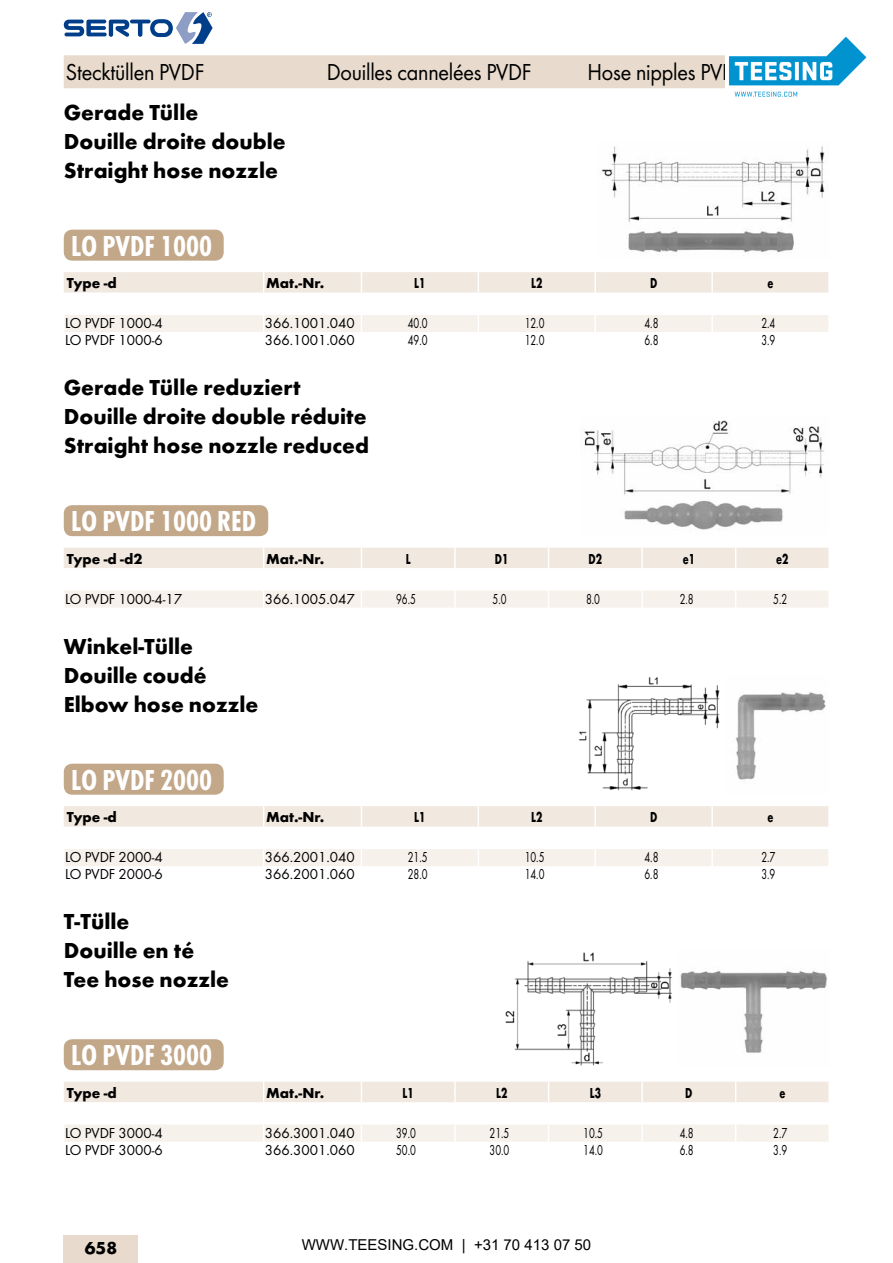
<style>
.page{position:relative;width:893px;height:1263px;background:#fff}
.page>*{position:absolute;margin:0;border:0;box-sizing:border-box;transform-origin:0 0}
.t1{font:700 30px "Futura Con";color:#fff}
.t2{font:24px "Futura Boo";letter-spacing:-.01em;color:#000;scale:.94 1}
.t3{font:700 22.5px/28.8px "Futura";color:#000}
.t4{font:700 18px "Futura";color:#000}
.t5{font:15px "Futura Boo";color:#000}
.t6{font:15px "Futura Boo";color:#000;scale:.7 1}
.t7{font:700 15px "Futura";color:#000}
.t8{font:700 15px "Futura";color:#000;scale:.7 1}
.t9{font:15px "Arial";color:#000}
</style>
<div class="page">
<svg style="left:64px;top:12px;width:149px;height:32px"></svg>
<div style="left:63px;top:55px;width:662px;height:34px;background:#e8dbcd"></div>
<svg style="left:63px;top:229px;width:765px;height:103px"></svg>
<hr style="left:594px;top:272px;width:2px;height:21px;background:#fff">
<hr style="left:711px;top:272px;width:2px;height:21px;background:#fff">
<img style="left:598px;top:146px;width:230px;height:113px">
<div style="left:64px;top:230px;width:160px;height:31px;background:#c2a789;border-radius:9px"></div>
<svg style="left:63px;top:437px;width:766px;height:171px"></svg>
<hr style="left:828px;top:548px;width:2px;height:20px;background:#fff">
<img style="left:581px;top:420px;width:248px;height:115px">
<div style="left:64px;top:505px;width:204px;height:31px;background:#c2a789;border-radius:9px"></div>
<svg style="left:63px;top:763px;width:766px;height:103px"></svg>
<hr style="left:594px;top:806px;width:2px;height:20px;background:#fff">
<hr style="left:711px;top:806px;width:2px;height:20px;background:#fff">
<hr style="left:828px;top:806px;width:2px;height:20px;background:#fff">
<img style="left:576px;top:677px;width:147px;height:116px">
<img style="left:727px;top:692px;width:102px;height:101px">
<div style="left:64px;top:764px;width:160px;height:31px;background:#c2a789;border-radius:9px"></div>
<svg style="left:63px;top:1039px;width:766px;height:103px"></svg>
<hr style="left:828px;top:1082px;width:2px;height:20px;background:#fff">
<img style="left:501px;top:952px;width:173px;height:117px">
<img style="left:678px;top:970px;width:151px;height:99px">
<div style="left:64px;top:1039px;width:160px;height:31px;background:#c2a789;border-radius:9px"></div>
<div style="left:64px;top:1235px;width:74px;height:28px;background:#e8dbcd"></div>
<img style="left:728px;top:36px;width:139px;height:61px">
<p class="t2" style="left:66px;top:57px;width:149px">Stecktüllen PVDF</p>
<p class="t2" style="left:327px;top:57px;width:219px">Douilles cannelées PVDF</p>
<p class="t2" style="left:587px;top:57px;width:169px">Hose nipples PVDF</p>
<p class="t3" style="left:64px;top:98px;width:223px">Gerade Tülle<br>Douille droite double<br>Straight hose nozzle</p>
<h1 class="t1" style="left:71px;top:228px;width:142px">LO PVDF 1000</h1>
<p class="t7" style="left:67px;top:274px;width:51px">Type -d</p>
<p class="t7" style="left:266px;top:274px;width:60px">Mat.-Nr.</p>
<p class="t8" style="left:414px;top:274px;width:18px">L1</p>
<p class="t8" style="left:531px;top:274px;width:18px">L2</p>
<p class="t8" style="left:650px;top:274px;width:12px">D</p>
<p class="t8" style="left:768px;top:274px;width:10px">e</p>
<p class="t5" style="left:65px;top:314px;width:99px">LO PVDF 1000-4</p>
<p class="t5" style="left:265px;top:314px;width:91px">366.1001.040</p>
<p class="t6" style="left:408px;top:314px;width:30px">40.0</p>
<p class="t6" style="left:525px;top:314px;width:30px">12.0</p>
<p class="t6" style="left:644px;top:314px;width:21px">4.8</p>
<p class="t6" style="left:761px;top:314px;width:21px">2.4</p>
<p class="t5" style="left:65px;top:331px;width:99px">LO PVDF 1000-6</p>
<p class="t5" style="left:265px;top:331px;width:91px">366.1001.060</p>
<p class="t6" style="left:408px;top:331px;width:30px">49.0</p>
<p class="t6" style="left:525px;top:331px;width:30px">12.0</p>
<p class="t6" style="left:644px;top:331px;width:21px">6.8</p>
<p class="t6" style="left:761px;top:331px;width:21px">3.9</p>
<p class="t3" style="left:64px;top:373px;width:307px">Gerade Tülle reduziert<br>Douille droite double réduite<br>Straight hose nozzle reduced</p>
<h1 class="t1" style="left:71px;top:504px;width:187px">LO PVDF 1000 RED</h1>
<p class="t7" style="left:67px;top:549px;width:77px">Type -d -d2</p>
<p class="t7" style="left:266px;top:549px;width:60px">Mat.-Nr.</p>
<p class="t8" style="left:406px;top:549px;width:9px">L</p>
<p class="t8" style="left:495px;top:549px;width:21px">D1</p>
<p class="t8" style="left:588px;top:549px;width:21px">D2</p>
<p class="t8" style="left:683px;top:549px;width:19px">e1</p>
<p class="t8" style="left:776px;top:549px;width:19px">e2</p>
<p class="t5" style="left:65px;top:590px;width:118px">LO PVDF 1000-4-17</p>
<p class="t5" style="left:265px;top:590px;width:91px">366.1005.047</p>
<p class="t6" style="left:396px;top:590px;width:30px">96.5</p>
<p class="t6" style="left:492px;top:590px;width:21px">5.0</p>
<p class="t6" style="left:586px;top:590px;width:21px">8.0</p>
<p class="t6" style="left:680px;top:590px;width:21px">2.8</p>
<p class="t6" style="left:773px;top:590px;width:21px">5.2</p>
<p class="t3" style="left:64px;top:632px;width:196px">Winkel-Tülle<br>Douille coudé<br>Elbow hose nozzle</p>
<h1 class="t1" style="left:71px;top:762px;width:142px">LO PVDF 2000</h1>
<p class="t7" style="left:67px;top:808px;width:51px">Type -d</p>
<p class="t7" style="left:266px;top:808px;width:60px">Mat.-Nr.</p>
<p class="t8" style="left:414px;top:808px;width:18px">L1</p>
<p class="t8" style="left:531px;top:808px;width:18px">L2</p>
<p class="t8" style="left:650px;top:808px;width:12px">D</p>
<p class="t8" style="left:768px;top:808px;width:10px">e</p>
<p class="t5" style="left:65px;top:848px;width:99px">LO PVDF 2000-4</p>
<p class="t5" style="left:265px;top:848px;width:91px">366.2001.040</p>
<p class="t6" style="left:408px;top:848px;width:30px">21.5</p>
<p class="t6" style="left:525px;top:848px;width:30px">10.5</p>
<p class="t6" style="left:644px;top:848px;width:21px">4.8</p>
<p class="t6" style="left:761px;top:848px;width:21px">2.7</p>
<p class="t5" style="left:65px;top:865px;width:99px">LO PVDF 2000-6</p>
<p class="t5" style="left:265px;top:865px;width:91px">366.2001.060</p>
<p class="t6" style="left:408px;top:865px;width:30px">28.0</p>
<p class="t6" style="left:525px;top:865px;width:30px">14.0</p>
<p class="t6" style="left:644px;top:865px;width:21px">6.8</p>
<p class="t6" style="left:761px;top:865px;width:21px">3.9</p>
<p class="t3" style="left:64px;top:907px;width:167px">T-Tülle<br>Douille en té<br>Tee hose nozzle</p>
<h1 class="t1" style="left:71px;top:1038px;width:142px">LO PVDF 3000</h1>
<p class="t7" style="left:67px;top:1083px;width:51px">Type -d</p>
<p class="t7" style="left:266px;top:1083px;width:60px">Mat.-Nr.</p>
<p class="t8" style="left:403px;top:1083px;width:18px">L1</p>
<p class="t8" style="left:496px;top:1083px;width:18px">L2</p>
<p class="t8" style="left:590px;top:1083px;width:18px">L3</p>
<p class="t8" style="left:685px;top:1083px;width:12px">D</p>
<p class="t8" style="left:779px;top:1083px;width:10px">e</p>
<p class="t5" style="left:65px;top:1124px;width:99px">LO PVDF 3000-4</p>
<p class="t5" style="left:265px;top:1124px;width:91px">366.3001.040</p>
<p class="t6" style="left:396px;top:1124px;width:30px">39.0</p>
<p class="t6" style="left:490px;top:1124px;width:30px">21.5</p>
<p class="t6" style="left:583px;top:1124px;width:30px">10.5</p>
<p class="t6" style="left:680px;top:1124px;width:21px">4.8</p>
<p class="t6" style="left:773px;top:1124px;width:21px">2.7</p>
<p class="t5" style="left:65px;top:1141px;width:99px">LO PVDF 3000-6</p>
<p class="t5" style="left:265px;top:1141px;width:91px">366.3001.060</p>
<p class="t6" style="left:396px;top:1141px;width:30px">50.0</p>
<p class="t6" style="left:490px;top:1141px;width:30px">30.0</p>
<p class="t6" style="left:583px;top:1141px;width:30px">14.0</p>
<p class="t6" style="left:680px;top:1141px;width:21px">6.8</p>
<p class="t6" style="left:773px;top:1141px;width:21px">3.9</p>
<p class="t4" style="left:85px;top:1237px;width:34px">658</p>
<p class="t9" style="left:302px;top:1235px;width:291px">WWW.TEESING.COM | +31 70 413 07 50</p>
</div>
